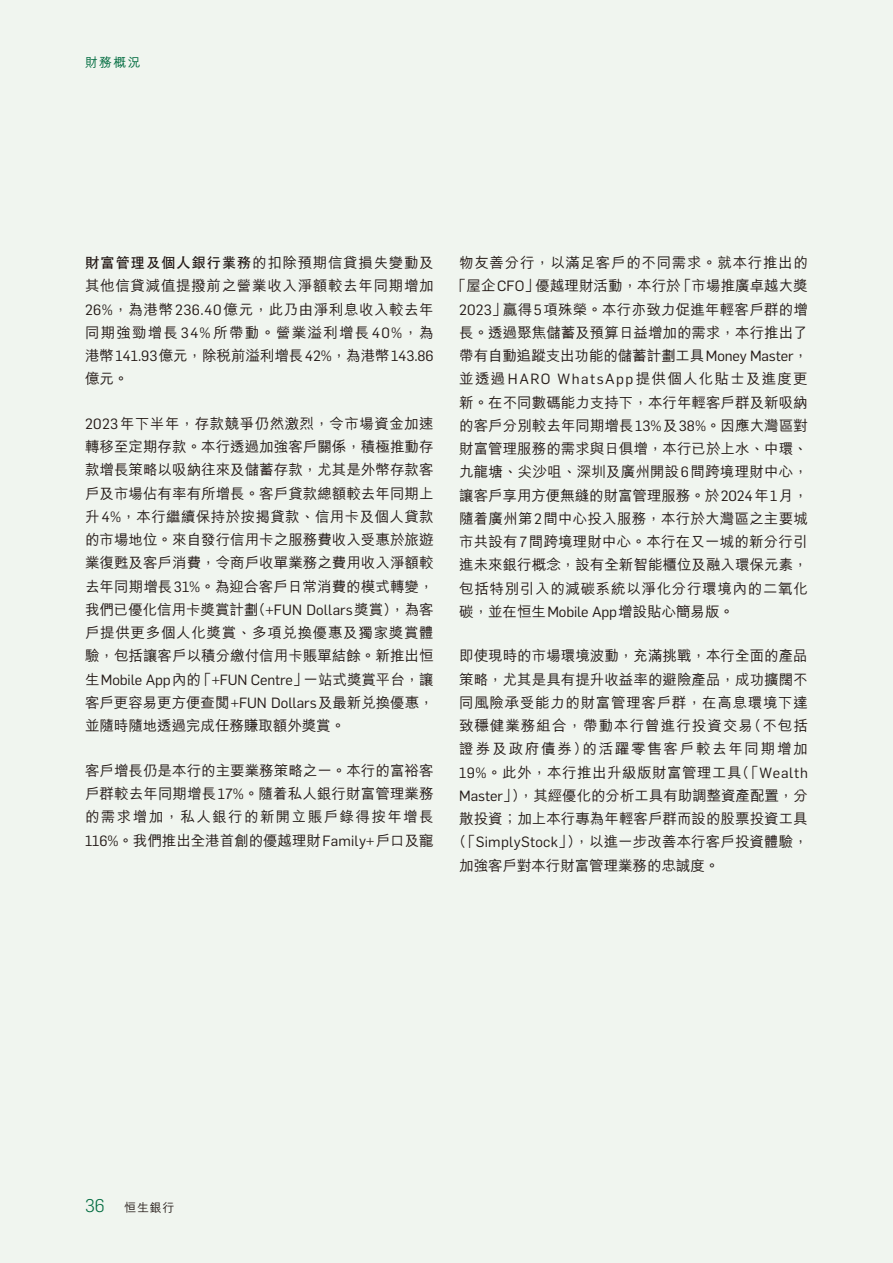
<style>
.page{position:relative;width:893px;height:1263px;background:#f0f5ef}
.page>*{position:absolute;margin:0;border:0;box-sizing:border-box;transform-origin:0 0}
.t1{font:500 14.55px/23.2px "M Hei HK";color:#231916;text-align:justify}
.t2{font:500 14.55px "M Hei HK";letter-spacing:.045em;color:#231916}
.t3{font:14.55px "Flama";letter-spacing:-.005em;color:#231916}
.t4{font:500 14.55px "M Hei HK";letter-spacing:.03em;color:#231916}
.t5{font:500 14.55px "M Hei HK";letter-spacing:.08em;color:#231916}
.t6{font:500 14.55px "M Hei HK";letter-spacing:.07em;color:#231916}
.t7{font:500 14.55px "M Hei HK";letter-spacing:.115em;color:#231916}
.t8{font:500 12.75px "M Hei HK";color:#006b3f}
.t9{font:500 12px "M Hei HK";color:#231916}
.s1{font-family:"C Hei 2 HK";font-weight:700}
.s2{font-family:"Flama";font-weight:400}
.s3{font-family:"M Hei HK";font-weight:500}
.s4{font-family:"Flama";font-weight:300;font-size:18px;color:#006b3f}
</style>
<div class="page">
<p class="t8" style="left:85px;top:53px;width:57px">財務概況</p>
<p class="t1" style="left:85px;top:250px;width:350px"><span class="s1">財富管理及個人銀行業務</span>的扣除預期信貸損失變動及其他信貸減值提撥前之營業收入淨額較去年同期增加<span class="s2">26%</span>，為港幣<span class="s2">236.40</span>億元，此乃由淨利息收入較去年同期強勁增長<span class="s2">34%</span>所帶動。營業溢利增長<span class="s2">40%</span>，為港幣<span class="s2">141.93</span>億元，除稅前溢利增長<span class="s2">42%</span>，為港幣<span class="s2">143.86</span>億元。</p>
<p class="t1" style="left:85px;top:411px;width:350px"><span class="s2">2023</span>年下半年，存款競爭仍然激烈，令市場資金加速轉移至定期存款。本行透過加強客戶關係，積極推動存款增長策略以吸納往來及儲蓄存款，尤其是外幣存款客戶及市場佔有率有所增長。客戶貸款總額較去年同期上升<span class="s2">4%</span>，本行繼續保持於按揭貸款、信用卡及個人貸款的市場地位。來自發行信用卡之服務費收入受惠於旅遊業復甦及客戶消費，令商戶收單業務之費用收入淨額較去年同期增長<span class="s2">31%</span>。為迎合客戶日常消費的模式轉變，我們已優化信用卡獎賞計劃（<span class="s2">+FUN Dollars</span>獎賞），為客戶提供更多個人化獎賞、多項兌換優惠及獨家獎賞體驗，包括讓客戶以積分繳付信用卡賬單結餘。新推出恒</p>
<p class="t3" style="left:85px;top:669px;width:350px"><span class="s3">生</span>Mobile App<span class="s3">內的「</span>+FUN Centre<span class="s3">」一站式獎賞平台，讓</span></p>
<p class="t1" style="left:85px;top:690px;width:350px">客戶更容易更方便查閱<span class="s2">+FUN Dollars</span>及最新兌換優惠，並隨時隨地透過完成任務賺取額外獎賞。</p>
<p class="t1" style="left:85px;top:757px;width:350px">客戶增長仍是本行的主要業務策略之一。本行的富裕客戶群較去年同期增長<span class="s2">17%</span>。隨着私人銀行財富管理業務的需求增加，私人銀行的新開立賬戶錄得按年增長<span class="s2">116%</span>。我們推出全港首創的優越理財<span class="s2">Family+</span>戶口及寵</p>
<p class="t2" style="left:459px;top:252px;width:350px">物友善分行，以滿足客戶的不同需求。就本行推出的</p>
<p class="t1" style="left:452px;top:273px;width:357px">「屋企<span class="s2">CFO</span>」優越理財活動，本行於「市場推廣卓越大獎</p>
<p class="t1" style="left:459px;top:296px;width:350px"><span class="s2">2023</span>」贏得<span class="s2">5</span>項殊榮。本行亦致力促進年輕客戶群的增</p>
<p class="t1" style="left:459px;top:320px;width:350px">長。透過聚焦儲蓄及預算日益增加的需求，本行推出了</p>
<p class="t1" style="left:459px;top:343px;width:350px">帶有自動追蹤支出功能的儲蓄計劃工具<span class="s2">Money Master</span>，</p>
<p class="t5" style="left:459px;top:368px;width:350px">並透過<span class="s2">HARO WhatsApp</span>提供個人化貼士及進度更</p>
<p class="t1" style="left:459px;top:389px;width:350px">新。在不同數碼能力支持下，本行年輕客戶群及新吸納</p>
<p class="t1" style="left:459px;top:413px;width:350px">的客戶分別較去年同期增長<span class="s2">13%</span>及<span class="s2">38%</span>。因應大灣區對</p>
<p class="t1" style="left:459px;top:436px;width:350px">財富管理服務的需求與日俱增，本行已於上水、中環、</p>
<p class="t1" style="left:459px;top:459px;width:350px">九龍塘、尖沙咀、深圳及廣州開設<span class="s2">6</span>間跨境理財中心，</p>
<p class="t1" style="left:459px;top:482px;width:350px">讓客戶享用方便無縫的財富管理服務。於<span class="s2">2024</span>年<span class="s2">1</span>月，</p>
<p class="t1" style="left:459px;top:506px;width:350px">隨着廣州第<span class="s2">2</span>間中心投入服務，本行於大灣區之主要城</p>
<p class="t1" style="left:459px;top:529px;width:350px">市共設有<span class="s2">7</span>間跨境理財中心。本行在又一城的新分行引</p>
<p class="t1" style="left:459px;top:552px;width:350px">進未來銀行概念，設有全新智能櫃位及融入環保元素，</p>
<p class="t2" style="left:459px;top:578px;width:350px">包括特別引入的減碳系統以淨化分行環境內的二氧化</p>
<p class="t1" style="left:459px;top:599px;width:276px">碳，並在恒生<span class="s2">Mobile App</span>增設貼心簡易版。</p>
<p class="t1" style="left:459px;top:643px;width:350px">即使現時的市場環境波動，充滿挑戰，本行全面的產品</p>
<p class="t1" style="left:459px;top:666px;width:350px">策略，尤其是具有提升收益率的避險產品，成功擴闊不</p>
<p class="t2" style="left:459px;top:692px;width:350px">同風險承受能力的財富管理客戶群，在高息環境下達</p>
<p class="t6" style="left:459px;top:715px;width:350px">致穩健業務組合，帶動本行曾進行投資交易（不包括</p>
<p class="t7" style="left:459px;top:738px;width:350px">證券及政府債券）的活躍零售客戶較去年同期增加</p>
<p class="t4" style="left:459px;top:762px;width:350px"><span class="s2">19%</span>。此外，本行推出升級版財富管理工具（「<span class="s2">Wealth</span></p>
<p class="t1" style="left:459px;top:783px;width:350px"><span class="s2">Master</span>」），其經優化的分析工具有助調整資產配置，分</p>
<p class="t1" style="left:459px;top:806px;width:350px">散投資；加上本行專為年輕客戶群而設的股票投資工具</p>
<p class="t1" style="left:452px;top:829px;width:357px">（「<span class="s2">SimplyStock</span>」），以進一步改善本行客戶投資體驗，</p>
<p class="t1" style="left:459px;top:852px;width:262px">加強客戶對本行財富管理業務的忠誠度。</p>
<p class="t9" style="left:85px;top:1199px;width:91px"><span class="s4">36</span> 恒生銀行</p>
</div>
